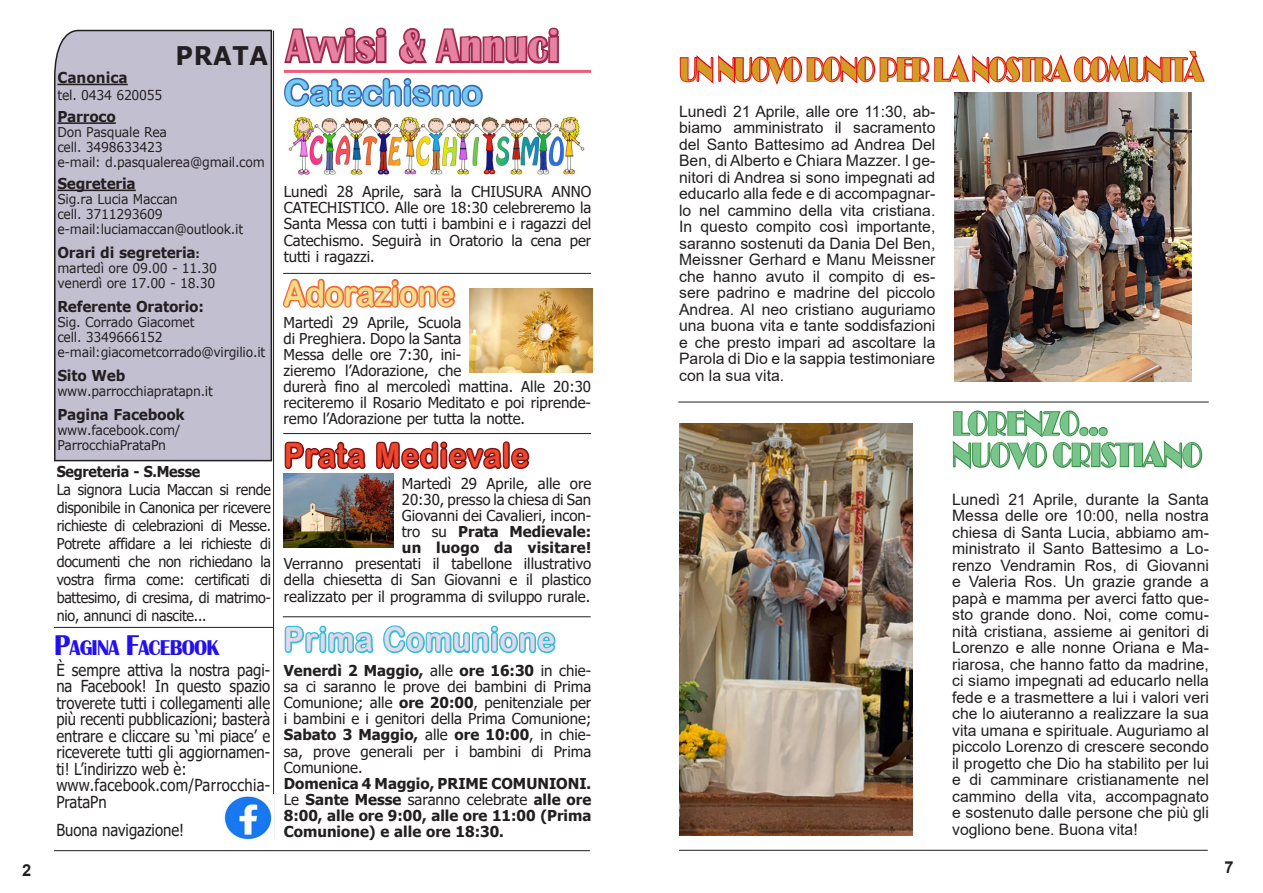
<style>
.page{position:relative;width:1263px;height:893px;background:#fff}
.page>*{position:absolute;margin:0;border:0;box-sizing:border-box;transform-origin:0 0}
.t1{font:700 46.35px "Britannic";letter-spacing:.02em;color:#e782a3;scale:.84 1}
.t2{font:34.95px "Arial Rounded MT Bold";color:#f0de8c;scale:.88 1}
.t3{font:34.95px "Arial Rounded MT Bold";color:#75cbf2}
.t4{font:33.9px "Broadway";letter-spacing:-.03em;color:#d59b27;scale:.69 1}
.t5{font:33.9px/31.5px "Broadway";color:#77c58b;scale:.75 1}
.t6{font:33.3px "Arial Rounded MT Bold";letter-spacing:.03em;color:#ef472e;scale:.9 1}
.t7{font:33.3px "Arial Rounded MT Bold";letter-spacing:.03em;color:#e6d6e8;scale:.9 1}
.t8{font:700 25.65px "Verdana";letter-spacing:.025em;color:#231f20;scale:.93 1}
.t9{font:700 22.05px "Britannic";letter-spacing:-.04em;color:#2210ef;scale:.92 1}
.t10{font:16.5px/16.5px "Tahoma";color:#231f20;scale:.9 1}
.t11{font:700 16.5px "Arial";color:#231f20}
.t12{font:15.75px/16.5px "Arial";color:#231f20;text-align:justify}
.t13{font:15px/16px "Tahoma";color:#231f20;text-align:justify}
.t14{font:15px/18px "Tahoma";color:#231f20;text-align:justify;scale:.95 1}
.t15{font:700 15px/16px "Tahoma";color:#231f20;text-align:justify}
.t16{font:700 15px "Verdana";letter-spacing:-.02em;color:#231f20;scale:.92 1}
.t17{font:700 15px "Tahoma";color:#231f20;scale:.95 1}
.t18{font:700 15px "Verdana";color:#231f20;scale:.92 1}
.t19{font:13.5px/15px "Verdana";letter-spacing:-.02em;color:#231f20;scale:.92 1}
.s1{font-size:12px}
.s2{font-size:29.4px}
.s3{font-weight:700}
.s4{font-weight:400}
</style>
<div class="page">
<svg style="left:54px;top:29px;width:219px;height:433px;background:#aeabb9"></svg>
<div style="left:57px;top:65px;width:211px;height:390px;background:#c2bfd1"></div>
<hr style="left:57px;top:84px;width:71px;height:1px;background:#231f20">
<hr style="left:57px;top:122px;width:59px;height:2px;background:#231f20">
<hr style="left:57px;top:190px;width:79px;height:1px;background:#231f20">
<hr style="left:273px;top:31px;width:1px;height:807px;background:#231f20">
<svg style="left:284px;top:27px;width:103px;height:37px"></svg>
<svg style="left:398px;top:27px;width:161px;height:37px"></svg>
<hr style="left:284px;top:70px;width:307px;height:3px;background:#eb5e7d">
<hr style="left:679px;top:850px;width:529px;height:1px;background:#231f20">
<hr style="left:54px;top:850px;width:536px;height:1px;background:#231f20">
<hr style="left:54px;top:627px;width:219px;height:1px;background:#231f20">
<hr style="left:283px;top:273px;width:308px;height:1px;background:#231f20">
<svg style="left:283px;top:278px;width:173px;height:30px"></svg>
<hr style="left:283px;top:433px;width:308px;height:1px;background:#231f20">
<img style="left:470px;top:288px;width:122px;height:84px">
<svg style="left:284px;top:441px;width:82px;height:28px"></svg>
<svg style="left:374px;top:433px;width:157px;height:36px"></svg>
<svg style="left:679px;top:50px;width:526px;height:35px"></svg>
<img style="left:955px;top:92px;width:236px;height:84px">
<img style="left:224px;top:794px;width:50px;height:45px">
<img style="left:951px;top:176px;width:252px;height:294px">
<img style="left:679px;top:423px;width:234px;height:413px">
<hr style="left:678px;top:402px;width:531px;height:1px;background:#231f20">
<svg style="left:284px;top:77px;width:199px;height:30px"></svg>
<img style="left:288px;top:116px;width:297px;height:60px">
<img style="left:284px;top:473px;width:109px;height:74px">
<svg style="left:284px;top:625px;width:272px;height:29px"></svg>
<hr style="left:283px;top:616px;width:308px;height:1px;background:#231f20">
<p class="t11" style="left:22px;top:859px;width:11px">2</p>
<h3 class="t8" style="left:176px;top:38px;width:101px">PRATA</h3>
<p class="t18" style="left:57px;top:67px;width:78px">Canonica</p>
<p class="t19" style="left:57px;top:87px;width:116px">tel. 0434 620055</p>
<p class="t16" style="left:57px;top:106px;width:65px">Parroco</p>
<p class="t19" style="left:57px;top:125px;width:227px">Don Pasquale Rea<br>cell. 3498633423<br>e-mail: d.pasqualerea@gmail.com</p>
<p class="t16" style="left:57px;top:173px;width:87px">Segreteria</p>
<p class="t19" style="left:57px;top:192px;width:204px">Sig.ra Lucia Maccan<br>cell. 3711293609 e-mail:luciamaccan@outlook.it</p>
<p class="t16" style="left:57px;top:242px;width:156px">Orari di segreteria<span class="s1">:</span></p>
<p class="t19" style="left:57px;top:261px;width:175px">martedì ore 09.00 - 11.30 venerdì ore 17.00 - 18.30</p>
<p class="t16" style="left:57px;top:296px;width:161px">Referente Oratorio:</p>
<p class="t19" style="left:57px;top:315px;width:228px">Sig. Corrado Giacomet<br>cell. 3349666152 e-mail:giacometcorrado@virgilio.it</p>
<p class="t16" style="left:57px;top:365px;width:75px">Sito Web</p>
<p class="t19" style="left:57px;top:384px;width:171px">www.parrocchiapratapn.it</p>
<p class="t16" style="left:57px;top:404px;width:140px">Pagina Facebook</p>
<p class="t19" style="left:57px;top:423px;width:135px">www.facebook.com/<br>ParrocchiaPrataPn</p>
<p class="t17" style="left:57px;top:461px;width:153px">Segreteria - S.Messe</p>
<p class="t14" style="left:57px;top:481px;width:227px">La signora Lucia Maccan si rende disponibile in Canonica per ricevere richieste di celebrazioni di Messe.<br>Potrete affidare a lei richieste di documenti che non richiedano la vostra firma come: certificati di battesimo, di cresima, di matrimo&shy;nio, annunci di nascite...</p>
<h3 class="t9" style="left:54px;top:635px;width:181px"><span class="s2">P</span>AGINA <span class="s2">F</span>ACEBOOK</h3>
<p class="t10" style="left:56px;top:663px;width:239px">È sempre attiva la nostra pagi&shy;na Facebook! In questo spazio troverete tutti i collegamenti alle più recenti pubblicazioni; basterà entrare e cliccare su ‘mi piace’ e riceverete tutti gli aggiornamen&shy;ti! L’indirizzo web è: www.facebook.com/Parrocchia-<br>PrataPn</p>
<p class="t10" style="left:56px;top:823px;width:143px">Buona navigazione!</p>
<h1 class="t1" style="left:287px;top:20px;width:325px">Avvisi &amp; Annuci</h1>
<h2 class="t3" style="left:284px;top:72px;width:200px">Catechismo</h2>
<p class="t13" style="left:284px;top:185px;width:309px">Lunedì 28 Aprile, sarà la CHIUSURA ANNO CATECHISTICO. Alle ore 18:30 celebreremo la Santa Messa con tutti i bambini e i ragazzi del Catechismo. Seguirà in Oratorio la cena per tutti i ragazzi.</p>
<h2 class="t2" style="left:284px;top:273px;width:196px">Adorazione</h2>
<p class="t13" style="left:284px;top:315px;width:309px;text-align:left">Martedì 29 Aprile, Scuola<br>di Preghiera. Dopo la Santa<br>Messa delle ore 7:30, ini-<br>zieremo l’Adorazione, che<br>durerà fino al mercoledì mattina. Alle 20:30 reciteremo il Rosario Meditato e poi riprende&shy;remo l’Adorazione per tutta la notte.</p>
<h3 class="t6" style="left:284px;top:436px;width:274px">Prata Medievale</h3>
<p class="t13" style="left:402px;top:476px;width:191px">Martedì 29 Aprile, alle ore 20:30, presso la chiesa di San Giovanni dei Cavalieri, incon&shy;tro su <span class="s3">Prata Medievale: un luogo da visitare!</span></p>
<p class="t13" style="left:284px;top:557px;width:309px">Verranno presentati il tabellone illustrativo della chiesetta di San Giovanni e il plastico realizzato per il programma di sviluppo rurale.</p>
<h3 class="t7" style="left:284px;top:620px;width:303px">Prima Comunione</h3>
<p class="t13" style="left:284px;top:664px;width:309px"><span class="s3">Venerdì 2 Maggio,</span> alle <span class="s3">ore 16:30</span> in chie&shy;sa ci saranno le prove dei bambini di Prima Comunione; alle <span class="s3">ore 20:00</span>, penitenziale per i bambini e i genitori della Prima Comunione; <span class="s3">Sabato 3 Maggio,</span> alle <span class="s3">ore 10:00</span>, in chie&shy;sa, prove generali per i bambini di Prima Comunione.</p>
<p class="t15" style="left:284px;top:776px;width:309px">Domenica 4 Maggio, PRIME COMUNIONI.<br><span class="s4">Le</span> Sante Messe <span class="s4">saranno celebrate</span> alle ore 8:00, alle ore 9:00, alle ore 11:00 (Prima Comunione) e alle ore 18:30.</p>
<h3 class="t4" style="left:679px;top:50px;width:760px">UN NUOVO DONO PER LA NOSTRA COMUNITÀ</h3>
<p class="t12" style="left:679px;top:103px;width:258px">Lunedì 21 Aprile, alle ore 11:30, ab&shy;biamo amministrato il sacramento del Santo Battesimo ad Andrea Del Ben, di Alberto e Chiara Mazzer. I ge&shy;nitori di Andrea si sono impegnati ad educarlo alla fede e di accompagnar&shy;lo nel cammino della vita cristiana.<br>In questo compito così importante, saranno sostenuti da Dania Del Ben, Meissner Gerhard e Manu Meissner che hanno avuto il compito di es&shy;sere padrino e madrine del piccolo Andrea. Al neo cristiano auguriamo una buona vita e tante soddisfazioni e che presto impari ad ascoltare la Parola di Dio e la sappia testimoniare con la sua vita.</p>
<h3 class="t5" style="left:952px;top:408px;width:334px">LORENZO…<br>NUOVO CRISTIANO</h3>
<p class="t12" style="left:952px;top:491px;width:258px">Lunedì 21 Aprile, durante la Santa Messa delle ore 10:00, nella nostra chiesa di Santa Lucia, abbiamo am&shy;ministrato il Santo Battesimo a Lo&shy;renzo Vendramin Ros, di Giovanni e Valeria Ros. Un grazie grande a papà e mamma per averci fatto que&shy;sto grande dono. Noi, come comu&shy;nità cristiana, assieme ai genitori di Lorenzo e alle nonne Oriana e Ma&shy;riarosa, che hanno fatto da madrine, ci siamo impegnati ad educarlo nella fede e a trasmettere a lui i valori veri che lo aiuteranno a realizzare la sua vita umana e spirituale. Auguriamo al piccolo Lorenzo di crescere secondo il progetto che Dio ha stabilito per lui e di camminare cristianamente nel cammino della vita, accompagnato e sostenuto dalle persone che più gli vogliono bene. Buona vita!</p>
<p class="t11" style="left:1224px;top:855px;width:11px">7</p>
</div>
